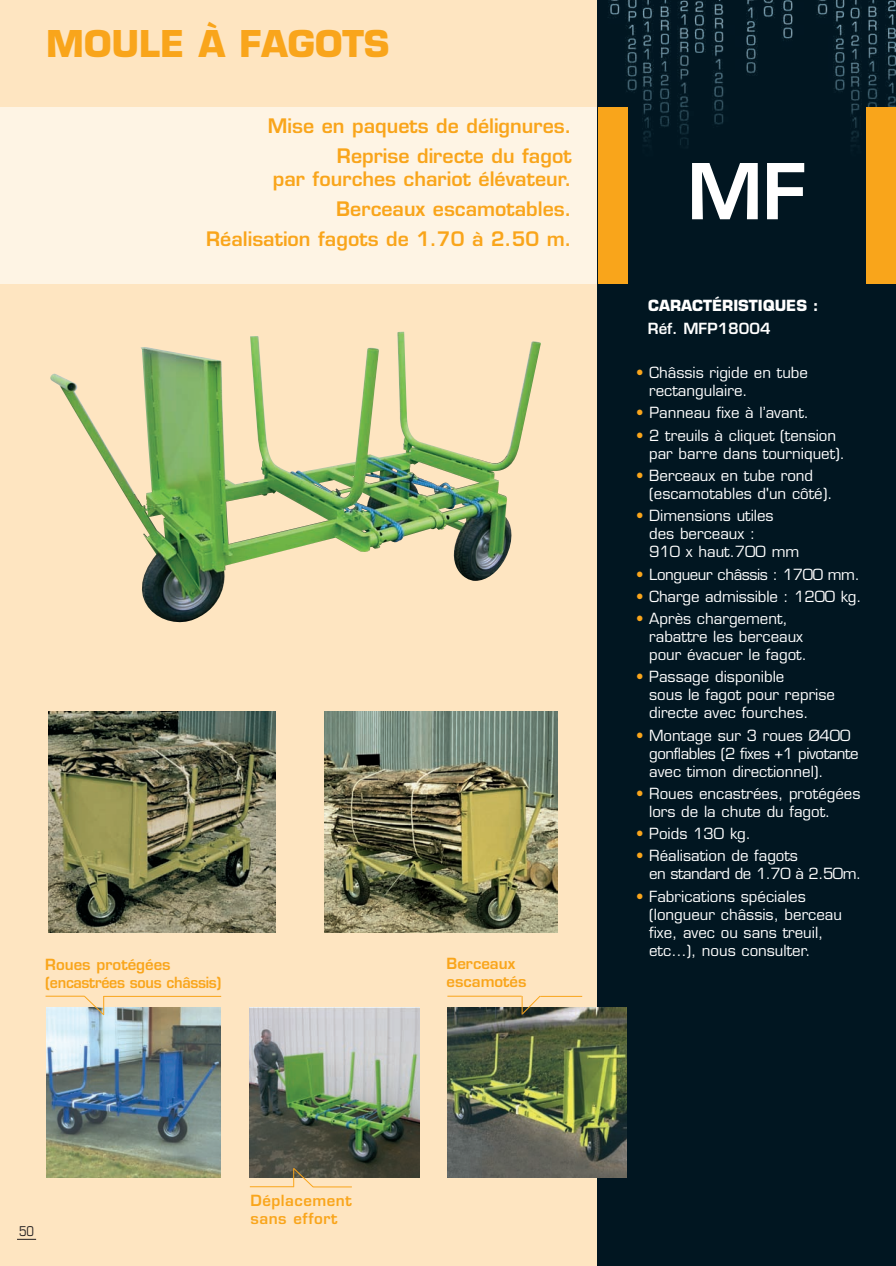
<style>
.page{position:relative;width:896px;height:1266px;background:#fff}
.page>*{position:absolute;margin:0;border:0;box-sizing:border-box;transform-origin:0 0}
.t1{font:600 75px "Eurostile";color:#fff}
.t2{font:700 36px "Eurostile";color:#f9a51b}
.t3{font:600 19.5px/29.8px "Eurostile";color:#f9a51b;text-align:right}
.t4{font:15px/18px "Eurostile";color:#fff}
.t5{font:600 15px/18px "Eurostile";letter-spacing:-.02em;color:#f9a51b}
.t6{font:15px "Eurostile";letter-spacing:-.03em;color:#fff}
.t7{font:600 15px/18px "Eurostile";letter-spacing:.035em;color:#f9a51b}
.t8{font:600 15px/18px "Eurostile";color:#f9a51b}
.t9{font:700 15px "Eurostile";color:#fff}
.t10{font:600 15px "Eurostile";color:#fff}
.t11{font:condensed 13.5px "Eurostile";color:#231f20}
.s1{color:#f9a51b}
</style>
<div class="page">
<img style="left:0;top:0;width:895px;height:1266px">
<h2 class="t2" style="left:46px;top:30px;width:345px">MOULE À FAGOTS</h2>
<h3 class="t3" style="left:268px;top:113px;width:305px">Mise en paquets de délignures.<br>Reprise directe du fagot</h3>
<h3 class="t3" style="left:206px;top:166px;width:367px">par fourches chariot élévateur.<br>Berceaux escamotables.<br>Réalisation fagots de 1.70 à 2.50 m.</h3>
<p class="t5" style="left:45px;top:957px;width:178px">Roues protégées (encastrées sous châssis)</p>
<p class="t8" style="left:446px;top:956px;width:81px">Berceaux escamotés</p>
<h1 class="t1" style="left:687px;top:163px;width:121px">MF</h1>
<p class="t9" style="left:648px;top:300px;width:172px">CARACTÉRISTIQUES :</p>
<p class="t10" style="left:647px;top:322px;width:124px">Réf. MFP18004</p>
<p class="t4" style="left:649px;top:365px;width:160px;text-indent:-13px"><span class="s1">•</span> Châssis rigide en tube rectangulaire.</p>
<p class="t4" style="left:636px;top:405px;width:174px"><span class="s1">•</span> Panneau fixe à l’avant.</p>
<p class="t4" style="left:649px;top:428px;width:197px;text-indent:-13px"><span class="s1">•</span> 2 treuils à cliquet (tension par barre dans tourniquet).</p>
<p class="t4" style="left:649px;top:468px;width:185px;text-indent:-13px"><span class="s1">•</span> Berceaux en tube rond (escamotables d'un côté).</p>
<p class="t4" style="left:649px;top:508px;width:151px;text-indent:-13px"><span class="s1">•</span> Dimensions utiles des berceaux :<br>910 x haut.700 mm</p>
<p class="t6" style="left:636px;top:568px;width:225px"><span class="s1">•</span> Longueur châssis : 1700 mm.</p>
<p class="t4" style="left:636px;top:589px;width:227px"><span class="s1">•</span> Charge admissible : 1200 kg.</p>
<p class="t4" style="left:649px;top:611px;width:159px;text-indent:-13px"><span class="s1">•</span> Après chargement, rabattre les berceaux pour évacuer le fagot.</p>
<p class="t4" style="left:649px;top:669px;width:187px;text-indent:-13px"><span class="s1">•</span> Passage disponible<br>sous le fagot pour reprise directe avec fourches.</p>
<p class="t4" style="left:649px;top:727px;width:211px;text-indent:-13px"><span class="s1">•</span> Montage sur 3 roues Ø400 gonflables (2 fixes +1 pivotante avec timon directionnel).</p>
<p class="t4" style="left:649px;top:786px;width:213px;text-indent:-13px"><span class="s1">•</span> Roues encastrées, protégées lors de la chute du fagot.</p>
<p class="t4" style="left:636px;top:826px;width:116px"><span class="s1">•</span> Poids 130 kg.</p>
<p class="t4" style="left:649px;top:848px;width:213px;text-indent:-13px"><span class="s1">•</span> Réalisation de fagots<br>en standard de 1.70 à 2.50m.</p>
<p class="t4" style="left:649px;top:888px;width:194px;text-indent:-13px"><span class="s1">•</span> Fabrications spéciales (longueur châssis, berceau fixe, avec ou sans treuil, etc…), nous consulter.</p>
<p class="t11" style="left:19px;top:1226px;width:17px">50</p>
<p class="t7" style="left:250px;top:1193px;width:103px">Déplacement sans effort</p>
</div>
